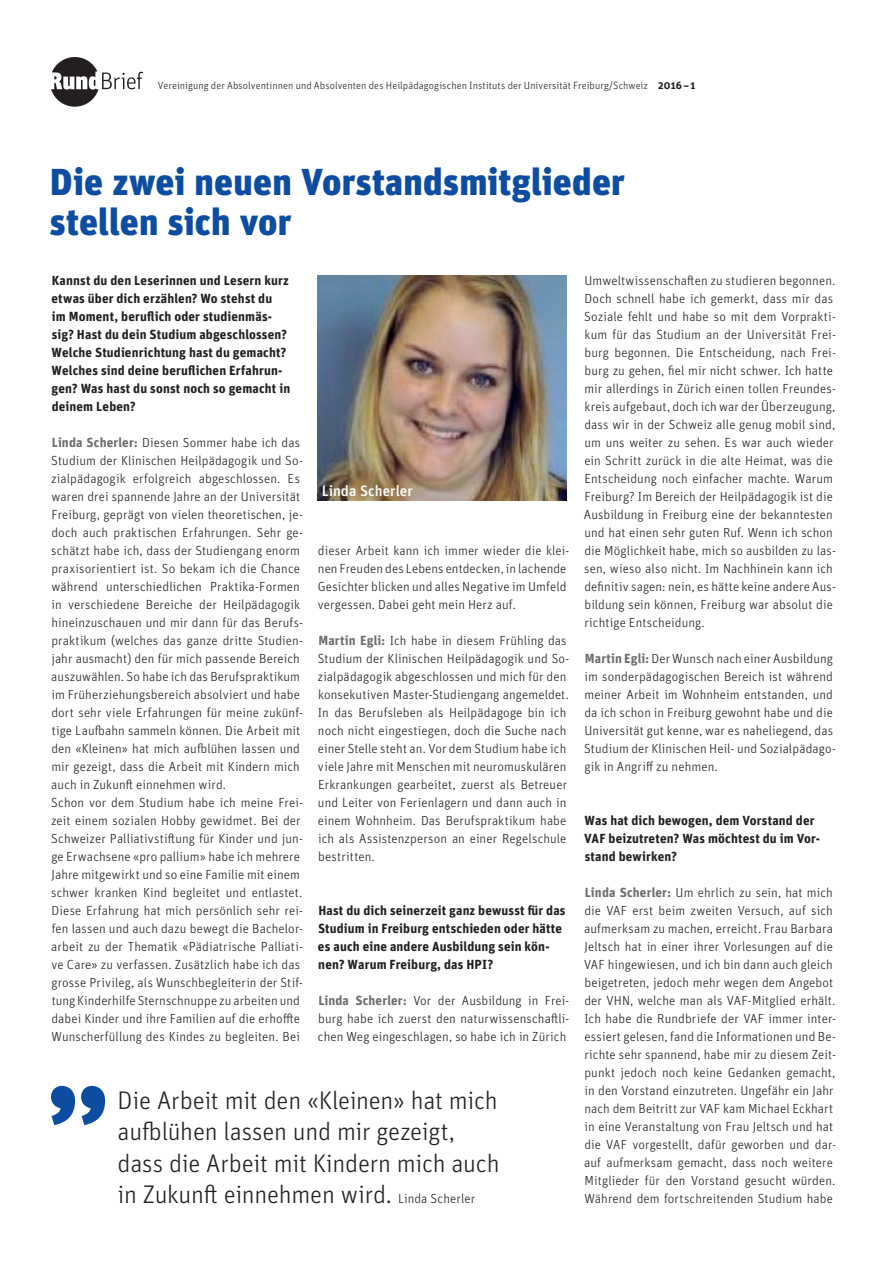
<style>
.page{position:relative;width:893px;height:1263px;background:#fff}
.page>*{position:absolute;margin:0;border:0;box-sizing:border-box;transform-origin:0 0}
.t1{font:900 37.5px/40.5px "Unit OT";letter-spacing:.005em;color:#0d4da1}
.t2{font:300 25.5px/31.5px "Unit OT";letter-spacing:-.01em;color:#231f20}
.t3{font:500 15px "Unit OT";letter-spacing:.005em;color:#fff}
.t4{font:300 13.2px/18px "Unit OT";letter-spacing:.005em;color:#231f20}
.t5{font:700 13.2px/18px "Unit OT";letter-spacing:.01em;color:#231f20}
.t6{font:300 10.5px "Unit OT";letter-spacing:.005em;color:#231f20}
.s1{font-weight:700}
.s2{font-weight:700;color:#6c6d70}
.s3{font-size:13.2px}
</style>
<div class="page">
<svg style="left:51px;top:57px;width:92px;height:50px"></svg>
<img style="left:317px;top:276px;width:250px;height:225px">
<svg style="left:51px;top:1086px;width:54px;height:39px"></svg>
<p class="t6" style="left:158px;top:79px;width:539px">Vereinigung der Absolventinnen und Absolventen des Heilpädagogischen Instituts der Universität Freiburg/Schweiz <span class="s1">2016–1</span></p>
<h1 class="t1" style="left:50px;top:161px;width:577px">Die zwei neuen Vorstandsmitglieder stellen sich vor</h1>
<p class="t5" style="left:52px;top:271px;width:240px">Kannst du den Leserinnen und Lesern kurz etwas über dich erzählen? Wo stehst du<br>im Moment, beruflich oder studienmäs&shy;sig? Hast du dein Studium abgeschlossen?<br>Welche Studienrichtung hast du gemacht?<br>Welches sind deine beruflichen Erfahrun&shy;gen? Was hast du sonst noch so gemacht in deinem Leben?</p>
<p class="t4" style="left:51px;top:433px;width:253px"><span class="s2">Linda Scherler:</span> Diesen Sommer habe ich das Studium der Klinischen Heilpädagogik und So&shy;zialpädagogik erfolgreich abgeschlossen. Es waren drei spannende Jahre an der Universität Freiburg, geprägt von vielen theoretischen, je&shy;doch auch praktischen Erfahrungen. Sehr ge&shy;schätzt habe ich, dass der Studiengang enorm praxisorientiert ist. So bekam ich die Chance während unterschiedlichen Praktika-Formen in verschiedene Bereiche der Heilpädagogik hineinzuschauen und mir dann für das Berufs&shy;praktikum (welches das ganze dritte Studien&shy;jahr ausmacht) den für mich passende Bereich auszuwählen. So habe ich das Berufspraktikum im Früherziehungsbereich absolviert und habe dort sehr viele Erfahrungen für meine zukünf&shy;tige Laufbahn sammeln können. Die Arbeit mit den «Kleinen» hat mich aufblühen lassen und mir gezeigt, dass die Arbeit mit Kindern mich auch in Zukunft einnehmen wird.<br>Schon vor dem Studium habe ich meine Frei&shy;zeit einem sozialen Hobby gewidmet. Bei der Schweizer Palliativstiftung für Kinder und jun&shy;ge Erwachsene «pro pallium» habe ich mehrere Jahre mitgewirkt und so eine Familie mit einem schwer kranken Kind begleitet und entlastet.<br>Diese Erfahrung hat mich persönlich sehr rei&shy;fen lassen und auch dazu bewegt die Bachelor&shy;arbeit zu der Thematik «Pädiatrische Palliati&shy;ve Care» zu verfassen. Zusätzlich habe ich das grosse Privileg, als Wunschbegleiterin der Stif&shy;tung Kinderhilfe Sternschnuppe zu arbeiten und dabei Kinder und ihre Familien auf die erhoffte Wunscherfüllung des Kindes zu begleiten. Bei</p>
<p class="t3" style="left:322px;top:481px;width:93px">Linda Scherler</p>
<p class="t4" style="left:318px;top:541px;width:253px">dieser Arbeit kann ich immer wieder die klei&shy;nen Freuden des Lebens entdecken, in lachende Gesichter blicken und alles Negative im Umfeld vergessen. Dabei geht mein Herz auf.</p>
<p class="t4" style="left:318px;top:631px;width:253px"><span class="s2">Martin Egli:</span> Ich habe in diesem Frühling das Studium der Klinischen Heilpädagogik und So&shy;zialpädagogik abgeschlossen und mich für den konsekutiven Master-Studiengang angemeldet.<br>In das Berufsleben als Heilpädagoge bin ich noch nicht eingestiegen, doch die Suche nach einer Stelle steht an. Vor dem Studium habe ich viele Jahre mit Menschen mit neuromuskulären Erkrankungen gearbeitet, zuerst als Betreuer und Leiter von Ferienlagern und dann auch in einem Wohnheim. Das Berufspraktikum habe ich als Assistenzperson an einer Regelschule bestritten.</p>
<p class="t5" style="left:318px;top:901px;width:249px">Hast du dich seinerzeit ganz bewusst für das Studium in Freiburg entschieden oder hätte es auch eine andere Ausbildung sein kön&shy;nen? Warum Freiburg, das HPI?</p>
<p class="t4" style="left:318px;top:991px;width:253px;text-align:justify"><span class="s2">Linda Scherler:</span> Vor der Ausbildung in Frei&shy;burg habe ich zuerst den naturwissenschaftli&shy;chen Weg eingeschlagen, so habe ich in Zürich</p>
<h2 class="t2" style="left:118px;top:1084px;width:383px">Die Arbeit mit den «Kleinen» hat mich aufblühen lassen und mir gezeigt, dass die Arbeit mit Kindern mich auch in Zukunft einnehmen wird. <span class="s3">Linda Scherler</span></h2>
<p class="t4" style="left:584px;top:271px;width:254px">Umweltwissenschaften zu studieren begonnen.<br>Doch schnell habe ich gemerkt, dass mir das Soziale fehlt und habe so mit dem Vorprakti&shy;kum für das Studium an der Universität Frei&shy;burg begonnen. Die Entscheidung, nach Frei&shy;burg zu gehen, fiel mir nicht schwer. Ich hatte mir allerdings in Zürich einen tollen Freundes&shy;kreis aufgebaut, doch ich war der Überzeugung, dass wir in der Schweiz alle genug mobil sind, um uns weiter zu sehen. Es war auch wieder ein Schritt zurück in die alte Heimat, was die Entscheidung noch einfacher machte. Warum Freiburg? Im Bereich der Heilpädagogik ist die Ausbildung in Freiburg eine der bekanntesten und hat einen sehr guten Ruf. Wenn ich schon die Möglichkeit habe, mich so ausbilden zu las&shy;sen, wieso also nicht. Im Nachhinein kann ich definitiv sagen: nein, es hätte keine andere Aus&shy;bildung sein können, Freiburg war absolut die richtige Entscheidung.</p>
<p class="t4" style="left:584px;top:649px;width:253px"><span class="s2">Martin Egli:</span> Der Wunsch nach einer Ausbildung im sonderpädagogischen Bereich ist während meiner Arbeit im Wohnheim entstanden, und da ich schon in Freiburg gewohnt habe und die Universität gut kenne, war es naheliegend, das Studium der Klinischen Heil- und Sozialpädago&shy;gik in Angriff zu nehmen.</p>
<p class="t5" style="left:584px;top:811px;width:237px">Was hat dich bewogen, dem Vorstand der<br>VAF beizutreten? Was möchtest du im Vor&shy;stand bewirken?</p>
<p class="t4" style="left:584px;top:883px;width:253px"><span class="s2">Linda Scherler:</span> Um ehrlich zu sein, hat mich die VAF erst beim zweiten Versuch, auf sich aufmerksam zu machen, erreicht. Frau Barbara Jeltsch hat in einer ihrer Vorlesungen auf die VAF hingewiesen, und ich bin dann auch gleich beigetreten, jedoch mehr wegen dem Angebot der VHN, welche man als VAF-Mitglied erhält.<br>Ich habe die Rundbriefe der VAF immer inter&shy;essiert gelesen, fand die Informationen und Be&shy;richte sehr spannend, habe mir zu diesem Zeit&shy;punkt jedoch noch keine Gedanken gemacht, in den Vorstand einzutreten. Ungefähr ein Jahr nach dem Beitritt zur VAF kam Michael Eckhart in eine Veranstaltung von Frau Jeltsch und hat die VAF vorgestellt, dafür geworben und dar&shy;auf aufmerksam gemacht, dass noch weitere Mitglieder für den Vorstand gesucht würden.<br>Während dem fortschreitenden Studium habe</p>
</div>
